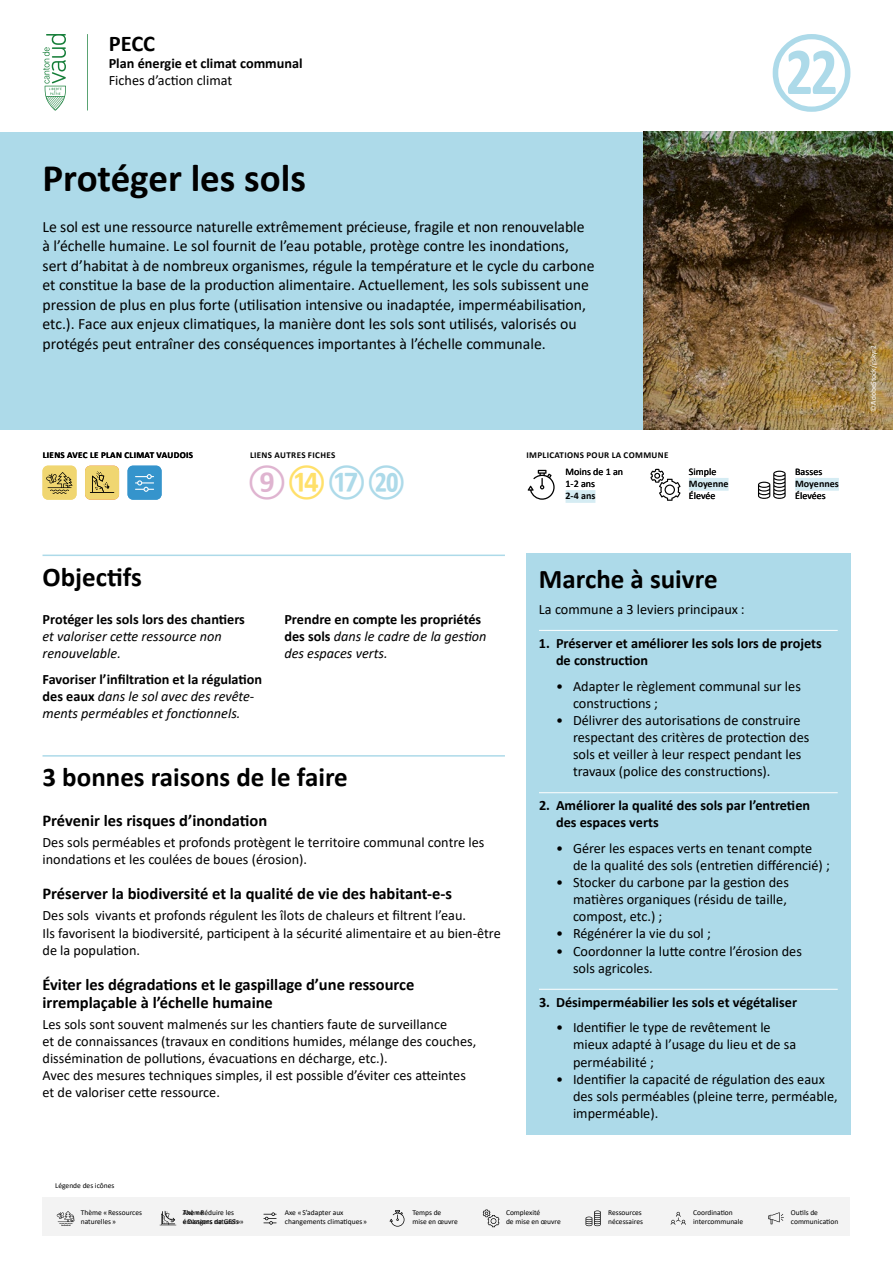
<style>
.page{position:relative;width:893px;height:1263px;background:#fff}
.page>*{position:absolute;margin:0;border:0;box-sizing:border-box;transform-origin:0 0}
.t1{font:700 39px "Calibri";color:#000}
.t2{font:700 30px "Calibri";color:#addae9}
.t3{font:700 27px "Calibri";color:#000}
.t4{font:700 22.5px "Calibri";color:#000}
.t5{font:700 16.5px/18px "Calibri";color:#000}
.t6{font:15.75px/19.5px "Calibri";color:#000}
.t7{font:14.25px/17.1px "Calibri";color:#000}
.t8{font:italic 14.25px/17.1px "Calibri";color:#000}
.t9{font:700 14.25px/17.1px "Calibri";color:#000}
.t10{font:10.05px/12px "Calibri";color:#000}
.t11{font:700 10.05px "Calibri";color:#000}
.t12{font:700 9px "Calibri";letter-spacing:.04em;color:#000}
.t13{font:7.5px/8.2px "Calibri";color:#000}
.t14{font:7.5px "Calibri";color:#fff}
.s1{color:#dfb4d0}
.s2{color:#ffe06a}
.s3{font-weight:700;font-style:normal}
</style>
<div class="page">
<div style="left:43px;top:1197px;width:807px;height:38px;background:#f3f3f3"></div>
<svg style="left:528px;top:470px;width:27px;height:30px"></svg>
<svg style="left:390px;top:1210px;width:14px;height:16px"></svg>
<svg style="left:263px;top:1212px;width:14px;height:13px"></svg>
<svg style="left:57px;top:1211px;width:18px;height:15px"></svg>
<svg style="left:483px;top:1209px;width:16px;height:18px"></svg>
<svg style="left:586px;top:1210px;width:15px;height:16px"></svg>
<svg style="left:671px;top:1212px;width:15px;height:13px"></svg>
<svg style="left:768px;top:1212px;width:16px;height:12px"></svg>
<svg style="left:650px;top:469px;width:30px;height:32px"></svg>
<svg style="left:758px;top:471px;width:28px;height:28px"></svg>
<svg style="left:43px;top:34px;width:23px;height:77px"></svg>
<svg style="left:87px;top:34px;width:1px;height:77px"></svg>
<div style="left:0;top:132px;width:643px;height:297px;background:#addae9"></div>
<img style="left:643px;top:132px;width:250px;height:297px">
<svg style="left:160px;top:1210px;width:16px;height:15px"></svg>
<div style="left:795px;top:478px;width:44px;height:13px;background:#d5ecf3"></div>
<div style="left:689px;top:478px;width:39px;height:13px;background:#d5ecf3"></div>
<div style="left:566px;top:490px;width:29px;height:13px;background:#d5ecf3"></div>
<div style="left:43px;top:466px;width:34px;height:34px;background:#f0d671;border-radius:5px"></div>
<svg style="left:46px;top:472px;width:27px;height:22px"></svg>
<div style="left:85px;top:466px;width:34px;height:34px;background:#f0d671;border-radius:5px"></div>
<svg style="left:90px;top:471px;width:24px;height:22px"></svg>
<div style="left:128px;top:466px;width:34px;height:34px;background:#3594cc;border-radius:5px"></div>
<svg style="left:135px;top:474px;width:19px;height:18px"></svg>
<svg style="left:773px;top:34px;width:77px;height:78px"></svg>
<hr style="left:43px;top:755px;width:462px;height:2px;background:#addae9">
<hr style="left:43px;top:554px;width:462px;height:2px;background:#addae9">
<div style="left:526px;top:553px;width:324px;height:582px;background:#addae9"></div>
<hr style="left:539px;top:630px;width:299px;height:1px;background:#fff">
<hr style="left:539px;top:792px;width:299px;height:1px;background:#fff">
<hr style="left:539px;top:989px;width:299px;height:1px;background:#fff">
<h3 class="t4" style="left:109px;top:28px;width:48px">PECC</h3>
<p class="t9" style="left:109px;top:55px;width:195px">Plan énergie et climat communal</p>
<p class="t7" style="left:109px;top:71px;width:125px">Fiches d’action climat</p>
<h1 class="t1" style="left:43px;top:150px;width:265px">Protéger les sols</h1>
<p class="t6" style="left:43px;top:216px;width:554px">Le sol est une ressource naturelle extrêmement précieuse, fragile et non renouvelable à l’échelle humaine. Le sol fournit de l’eau potable, protège contre les inondations, sert d’habitat à de nombreux organismes, régule la température et le cycle du carbone et constitue la base de la production alimentaire. Actuellement, les sols subissent une pression de plus en plus forte (utilisation intensive ou inadaptée, imperméabilisation, etc.). Face aux enjeux climatiques, la manière dont les sols sont utilisés, valorisés ou protégés peut entraîner des conséquences importantes à l’échelle communale.</p>
<p class="t12" style="left:43px;top:448px;width:152px">LIENS AVEC LE PLAN CLIMAT VAUDOIS</p>
<p class="t12" style="left:250px;top:448px;width:87px">LIENS AUTRES FICHES</p>
<h2 class="t2" style="left:247px;top:462px;width:161px"><span class="s1">⑨</span><span class="s2">⑭</span>⑰⑳</h2>
<p class="t12" style="left:526px;top:448px;width:144px">IMPLICATIONS POUR LA COMMUNE</p>
<p class="t10" style="left:566px;top:466px;width:59px">Moins de 1 an<br>1-2 ans</p>
<p class="t11" style="left:566px;top:489px;width:31px">2-4 ans</p>
<p class="t10" style="left:689px;top:466px;width:29px">Simple</p>
<p class="t11" style="left:689px;top:477px;width:41px">Moyenne</p>
<p class="t10" style="left:689px;top:490px;width:28px">Élevée</p>
<p class="t10" style="left:795px;top:466px;width:29px">Basses</p>
<p class="t11" style="left:795px;top:477px;width:45px">Moyennes</p>
<p class="t10" style="left:795px;top:490px;width:32px">Élevées</p>
<h3 class="t3" style="left:43px;top:558px;width:101px">Objectifs</h3>
<p class="t9" style="left:43px;top:611px;width:204px">Protéger les sols lors des chantiers</p>
<p class="t8" style="left:43px;top:627px;width:181px">et valoriser cette ressource non renouvelable.</p>
<p class="t8" style="left:43px;top:670px;width:221px"><span class="s3">Favoriser l’infiltration et la régulation des eaux</span> dans le sol avec des revête&shy;ments perméables et fonctionnels.</p>
<p class="t8" style="left:284px;top:610px;width:204px"><span class="s3">Prendre en compte les propriétés des sols</span> dans le cadre de la gestion des espaces verts.</p>
<h3 class="t3" style="left:43px;top:758px;width:307px">3 bonnes raisons de le faire</h3>
<p class="t5" style="left:43px;top:811px;width:226px">Prévenir les risques d’inondation</p>
<p class="t7" style="left:43px;top:833px;width:443px">Des sols perméables et profonds protègent le territoire communal contre les inondations et les coulées de boues (érosion).</p>
<p class="t5" style="left:43px;top:884px;width:411px">Préserver la biodiversité et la qualité de vie des habitant-e-s</p>
<p class="t7" style="left:43px;top:907px;width:460px">Des sols vivants et profonds régulent les îlots de chaleurs et filtrent l’eau.<br>Ils favorisent la biodiversité, participent à la sécurité alimentaire et au bien-être de la population.</p>
<p class="t5" style="left:43px;top:975px;width:373px">Éviter les dégradations et le gaspillage d’une ressource irremplaçable à l’échelle humaine</p>
<p class="t7" style="left:43px;top:1015px;width:435px">Les sols sont souvent malmenés sur les chantiers faute de surveillance<br>et de connaissances (travaux en conditions humides, mélange des couches, dissémination de pollutions, évacuations en décharge, etc.).<br>Avec des mesures techniques simples, il est possible d’éviter ces atteintes et de valoriser cette ressource.</p>
<p class="t13" style="left:55px;top:1181px;width:61px">Légende des icônes</p>
<h3 class="t3" style="left:539px;top:560px;width:180px">Marche à suivre</h3>
<p class="t7" style="left:539px;top:600px;width:207px">La commune a 3 leviers principaux :</p>
<p class="t9" style="left:556px;top:634px;width:267px;text-indent:-17px">1. Préserver et améliorer les sols lors de projets de construction</p>
<p class="t7" style="left:573px;top:677px;width:229px;text-indent:-17px">• Adapter le règlement communal sur les constructions ;</p>
<p class="t7" style="left:573px;top:711px;width:238px;text-indent:-17px">• Délivrer des autorisations de construire respectant des critères de protection des sols et veiller à leur respect pendant les travaux (police des constructions).</p>
<p class="t9" style="left:556px;top:797px;width:256px;text-indent:-17px">2. Améliorer la qualité des sols par l’entretien des espaces verts</p>
<p class="t7" style="left:573px;top:839px;width:258px;text-indent:-17px">• Gérer les espaces verts en tenant compte de la qualité des sols (entretien différencié) ;</p>
<p class="t7" style="left:573px;top:873px;width:217px;text-indent:-17px">• Stocker du carbone par la gestion des matières organiques (résidu de taille, compost, etc.) ;</p>
<p class="t7" style="left:556px;top:925px;width:156px">• Régénérer la vie du sol ;</p>
<p class="t7" style="left:573px;top:942px;width:230px;text-indent:-17px">• Coordonner la lutte contre l’érosion des sols agricoles.</p>
<p class="t9" style="left:539px;top:993px;width:260px">3. Désimperméabilier les sols et végétaliser</p>
<p class="t7" style="left:573px;top:1019px;width:225px;text-indent:-17px">• Identifier le type de revêtement le mieux adapté à l’usage du lieu et de sa perméabilité ;</p>
<p class="t7" style="left:573px;top:1070px;width:266px;text-indent:-17px">• Identifier la capacité de régulation des eaux des sols perméables (pleine terre, perméable, imperméable).</p>
<p class="t13" style="left:81px;top:1209px;width:63px">Thème « Ressources naturelles »</p>
<p class="t13" style="left:506px;top:1209px;width:56px">Complexité<br>de mise en œuvre</p>
<p class="t13" style="left:608px;top:1209px;width:36px">Ressources nécessaires</p>
<p class="t13" style="left:693px;top:1209px;width:52px">Coordination intercommunale</p>
<p class="t13" style="left:791px;top:1209px;width:49px">Outils de communication</p>
<p class="t13" style="left:183px;top:1209px;width:59px">Axe « Réduire les émission de GES »</p>
<p class="t13" style="left:285px;top:1209px;width:84px">Axe « S’adapter aux changements climatiques »</p>
<p class="t13" style="left:183px;top:1209px;width:62px">Thème<br>« Dangers naturels »</p>
<p class="t13" style="left:412px;top:1209px;width:47px">Temps de<br>mise en œuvre</p>
<p class="t14" style="left:868px;top:412px;width:69px;rotate:-90deg">© AdobeStock/nskyr2</p>
</div>
